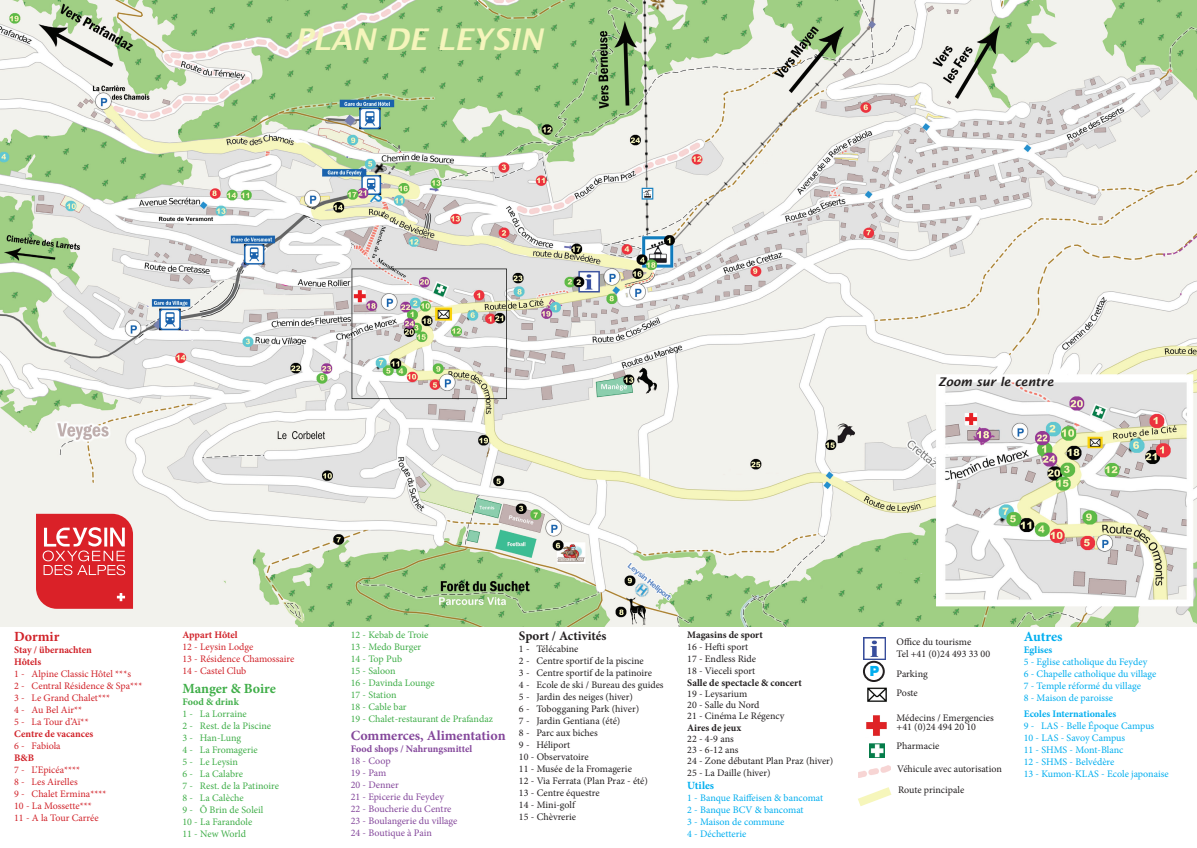
<style>
.page{position:relative;width:1197px;height:848px;background:#fff}
.page>*{position:absolute;margin:0;border:0;box-sizing:border-box;transform-origin:0 0}
.t1{font:italic 600 30px "Lucida Sans";color:#f5f5bc}
.t2{font:700 14px "Minion Pro";color:#84479b}
.t3{font:700 14px "Minion Pro";letter-spacing:-.005em;color:#40ae49}
.t4{font:700 14px "Minion Pro";color:#d1232a}
.t5{font:700 14px "Minion Pro";letter-spacing:-.005em;color:#00aeef}
.t6{font:900 14px "Arial";color:#00aeef}
.t7{font:700 13px "Minion Pro";letter-spacing:-.005em;color:#231f20}
.t8{font:italic 600 12px "Lucida Sans";color:#231f20}
.t9{font:700 11px "Minion Pro";color:#00aeef}
.t10{font:10px/12px "Minion Pro";color:#231f20}
.t11{font:10px/12px "Minion Pro";letter-spacing:-.005em;color:#00aeef}
.t12{font:10px/12px "Minion Pro";color:#40ae49}
.t13{font:10px/12px "Minion Pro";color:#d1232a}
.t14{font:10px/12px "Minion Pro";color:#84479b}
.t15{font:700 10px/12px "Minion Pro";letter-spacing:-.005em;color:#d1232a}
.t16{font:700 10px "Minion Pro";color:#231f20}
.t17{font:700 10px "Minion Pro";color:#00aeef}
.t18{font:700 10px "Minion Pro";color:#84479b}
.t19{font:700 10px "Minion Pro";color:#40ae49}
</style>
<div class="page">
<img style="left:863px;top:637px;width:22px;height:22px">
<img style="left:0;top:0;width:1196px;height:626px">
<img style="left:866px;top:715px;width:21px;height:21px">
<div style="left:862px;top:660px;width:22px;height:22px;border:2px solid #231f20;border-radius:50%"></div>
<img style="left:869px;top:743px;width:15px;height:14px">
<img style="left:867px;top:687px;width:20px;height:15px">
<img style="left:858px;top:765px;width:32px;height:12px">
<svg style="left:36px;top:514px;width:97px;height:94px;background:#de3f45"></svg>
<svg style="left:858px;top:787px;width:34px;height:19px"></svg>
<h1 class="t1" style="left:294px;top:22px;width:250px">PLAN DE LEYSIN</h1>
<p class="t8" style="left:938px;top:375px;width:117px">Zoom sur le centre</p>
<h2 class="t4" style="left:14px;top:626px;width:47px">Dormir</h2>
<p class="t15" style="left:14px;top:643px;width:79px">Stay / übernachten<br>Hôtels</p>
<p class="t13" style="left:14px;top:667px;width:130px">1 - Alpine Classic Hôtel ***s<br>2 - Central Résidence &amp; Spa***<br>3 - Le Grand Chalet***<br>4 - Au Bel Air**<br>5 - La Tour d’Aï**</p>
<p class="t15" style="left:14px;top:727px;width:81px">Centre de vacances</p>
<p class="t13" style="left:14px;top:739px;width:48px">6 - Fabiola</p>
<p class="t15" style="left:14px;top:751px;width:21px">B&amp;B</p>
<p class="t13" style="left:14px;top:763px;width:94px">7 - L’Epicéa****<br>8 - Les Airelles<br>9 - Chalet Ermina****<br>10 - La Mossette***<br>11 - A la Tour Carrée</p>
<p class="t15" style="left:182px;top:628px;width:57px">Appart Hôtel</p>
<p class="t13" style="left:182px;top:641px;width:113px">12 - Leysin Lodge<br>13 - Résidence Chamossaire<br>14 - Castel Club</p>
<h2 class="t3" style="left:182px;top:679px;width:95px">Manger &amp; Boire</h2>
<p class="t19" style="left:182px;top:695px;width:58px">Food &amp; drink</p>
<p class="t12" style="left:182px;top:708px;width:98px">1 - La Lorraine<br>2 - Rest. de la Piscine<br>3 - Han-Lung<br>4 - La Fromagerie<br>5 - Le Leysin<br>6 - La Calabre<br>7 - Rest. de la Patinoire<br>8 - La Calèche<br>9 - Ô Brin de Soleil<br>10 - La Farandole<br>11 - New World</p>
<p class="t12" style="left:350px;top:629px;width:144px">12 - Kebab de Troie<br>13 - Medo Burger<br>14 - Top Pub<br>15 - Saloon<br>16 - Davinda Lounge<br>17 - Station<br>18 - Cable bar<br>19 - Chalet-restaurant de Prafandaz</p>
<h2 class="t2" style="left:350px;top:725px;width:156px">Commerces, Alimentation</h2>
<p class="t18" style="left:350px;top:741px;width:123px">Food shops / Nahrungsmittel</p>
<p class="t14" style="left:350px;top:755px;width:108px">18 - Coop<br>19 - Pam<br>20 - Denner<br>21 - Epicerie du Feydey<br>22 - Boucherie du Centre<br>23 - Boulangerie du village<br>24 - Boutique à Pain</p>
<h3 class="t7" style="left:519px;top:627px;width:89px">Sport / Activités</h3>
<p class="t10" style="left:519px;top:643px;width:146px">1 - Télécabine<br>2 - Centre sportif de la piscine<br>3 - Centre sportif de la patinoire<br>4 - Ecole de ski / Bureau des guides<br>5 - Jardin des neiges (hiver)<br>6 - Tobogganing Park (hiver)<br>7 - Jardin Gentiana (été)<br>8 - Parc aux biches<br>9 - Héliport<br>10 - Observatoire<br>11 - Musée de la Fromagerie<br>12 - Via Ferrata (Plan Praz - été)<br>13 - Centre équestre<br>14 - Mini-golf<br>15 - Chèvrerie</p>
<p class="t16" style="left:687px;top:627px;width:77px">Magasins de sport</p>
<p class="t10" style="left:687px;top:641px;width:70px">16 - Hefti sport<br>17 - Endless Ride<br>18 - Vieceli sport</p>
<p class="t16" style="left:687px;top:675px;width:116px">Salle de spectacle &amp; concert</p>
<p class="t10" style="left:687px;top:688px;width:99px;line-height:11px">19 - Leysarium<br>20 - Salle du Nord<br>21 - Cinéma Le Régency</p>
<p class="t16" style="left:687px;top:720px;width:55px">Aires de jeux</p>
<p class="t10" style="left:687px;top:733px;width:148px;line-height:11px">22 - 4-9 ans<br>23 - 6-12 ans<br>24 - Zone débutant Plan Praz (hiver)</p>
<p class="t10" style="left:687px;top:767px;width:85px">25 - La Daille (hiver)</p>
<p class="t9" style="left:687px;top:778px;width:28px">Utiles</p>
<p class="t11" style="left:687px;top:792px;width:137px">1 - Banque Raiffeisen &amp; bancomat<br>2 - Banque BCV &amp; bancomat<br>3 - Maison de commune<br>4 - Déchetterie</p>
<h2 class="t6" style="left:869px;top:661px;width:12px">P</h2>
<p class="t10" style="left:896px;top:635px;width:95px">Office du tourisme<br>Tel +41 (0)24 493 33 00</p>
<p class="t10" style="left:896px;top:664px;width:33px;line-height:19.2px">Parking<br>Poste</p>
<p class="t10" style="left:896px;top:712px;width:99px;line-height:9.4px">Médecins / Emergencies +41 (0)24 494 20 10</p>
<p class="t10" style="left:896px;top:740px;width:44px">Pharmacie</p>
<p class="t10" style="left:897px;top:758px;width:106px;line-height:21.4px">Véhicule avec autorisation<br>Route principale</p>
<h2 class="t5" style="left:1023px;top:626px;width:40px">Autres</h2>
<p class="t17" style="left:1023px;top:642px;width:30px">Eglises</p>
<p class="t11" style="left:1023px;top:655px;width:134px">5 - Eglise catholique du Feydey<br>6 - Chapelle catholique du village<br>7 - Temple réformé du village<br>8 - Maison de paroisse</p>
<p class="t17" style="left:1023px;top:706px;width:94px">Ecoles Internationales</p>
<p class="t11" style="left:1023px;top:719px;width:146px">9 - LAS - Belle Époque Campus<br>10 - LAS - Savoy Campus<br>11 - SHMS - Mont-Blanc<br>12 - SHMS - Belvédère<br>13 - Kumon-KLAS - Ecole japonaise</p>
</div>
